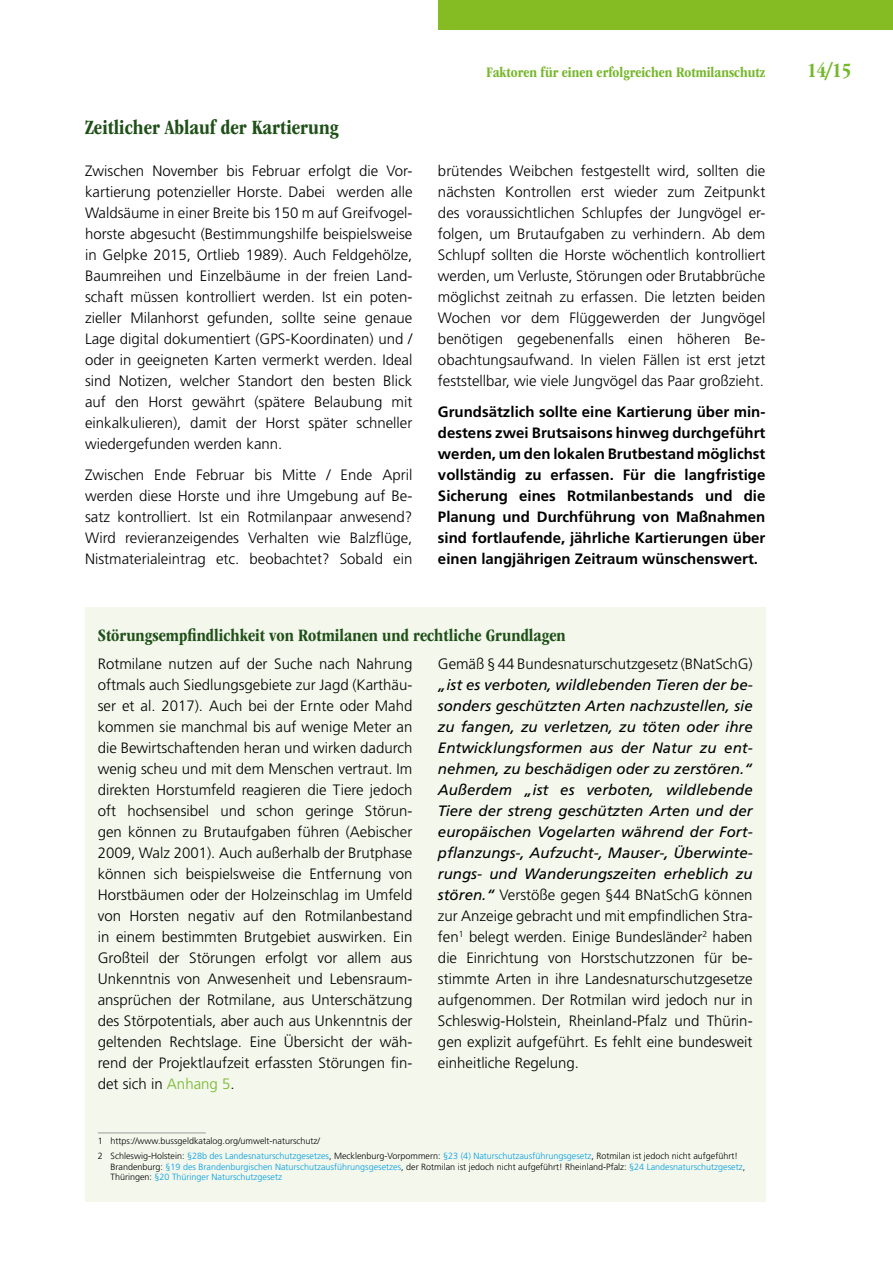
<style>
.page{position:relative;width:893px;height:1263px;background:#fff}
.page>*{position:absolute;margin:0;border:0;box-sizing:border-box;transform-origin:0 0}
.LT_-_Ueber2_-_1-Sp{font:700 condensed 21px "ITC Garamond Std";color:#1f5018}
.t1{font:700 condensed 21px "ITC Garamond Std";color:#75b72a}
.LT_-_Ueber3_-_1-Sp{font:700 condensed 18px "ITC Garamond Std";color:#1f5018}
.LT_2-Sp{font:300 15px/21px "Frutiger LT Std";color:#000;text-align:justify}
.LT_2-Sp-2{font:700 15px/21px "Frutiger LT Std";color:#000;text-align:justify}
.t2{font:700 condensed 15px "ITC Garamond Std";color:#75b72a}
.Fußnote{font:300 9px/10.8px "Frutiger LT Std";color:#009ee3}
.Fußnote-2{font:300 9px "Frutiger LT Std";color:#000}
.s1{color:#75b72a}
.s2{font-weight:400;font-style:italic}
.s3{color:#000}
</style>
<div class="page">
<div style="left:438px;top:0;width:455px;height:30px;background:#85bb23"></div>
<div style="left:85px;top:608px;width:680px;height:594px;background:#f3f7ec"></div>
<hr style="left:98px;top:1133px;width:108px;height:1px;background:#9c9c9c">
<h4 class="LT_-_Ueber2_-_1-Sp" style="left:85px;top:116px;width:255px">Zeitlicher Ablauf der Kartierung</h4>
<p class="LT_2-Sp" style="left:85px;top:160px;width:329px">Zwischen November bis Februar erfolgt die Vor&shy;kartierung potenzieller Horste. Dabei werden alle Waldsäume in einer Breite bis 150 m auf Greifvogel&shy;horste abgesucht (Bestimmungshilfe beispielsweise in Gelpke 2015, Ortlieb 1989). Auch Feldgehölze, Baumreihen und Einzelbäume in der freien Land&shy;schaft müssen kontrolliert werden. Ist ein poten&shy;zieller Milanhorst gefunden, sollte seine genaue Lage digital dokumentiert (GPS-Koordinaten) und / oder in geeigneten Karten vermerkt werden. Ideal sind Notizen, welcher Standort den besten Blick auf den Horst gewährt (spätere Belaubung mit einkalkulieren), damit der Horst später schneller wiedergefunden werden kann.</p>
<p class="LT_2-Sp" style="left:85px;top:465px;width:329px">Zwischen Ende Februar bis Mitte / Ende April werden diese Horste und ihre Umgebung auf Be&shy;satz kontrolliert. Ist ein Rotmilanpaar anwesend?<br>Wird revieranzeigendes Verhalten wie Balzflüge, Nistmaterialeintrag etc. beobachtet? Sobald ein</p>
<p class="t2" style="left:487px;top:63px;width:280px">Faktoren für einen erfolgreichen Rotmilanschutz</p>
<h1 class="t1" style="left:807px;top:58px;width:46px">14/15</h1>
<p class="LT_2-Sp" style="left:438px;top:160px;width:329px">brütendes Weibchen festgestellt wird, sollten die nächsten Kontrollen erst wieder zum Zeitpunkt des voraussichtlichen Schlupfes der Jungvögel er&shy;folgen, um Brutaufgaben zu verhindern. Ab dem Schlupf sollten die Horste wöchentlich kontrolliert werden, um Verluste, Störungen oder Brutabbrüche möglichst zeitnah zu erfassen. Die letzten beiden Wochen vor dem Flüggewerden der Jungvögel benötigen gegebenenfalls einen höheren Be&shy;obachtungsaufwand. In vielen Fällen ist erst jetzt feststellbar, wie viele Jungvögel das Paar großzieht.</p>
<p class="LT_2-Sp-2" style="left:438px;top:402px;width:329px">Grundsätzlich sollte eine Kartierung über min&shy;destens zwei Brutsaisons hinweg durchgeführt werden, um den lokalen Brutbestand möglichst vollständig zu erfassen. Für die langfristige Sicherung eines Rotmilanbestands und die Planung und Durchführung von Maßnahmen sind fortlaufende, jährliche Kartierungen über einen langjährigen Zeitraum wünschenswert.</p>
<p class="LT_-_Ueber3_-_1-Sp" style="left:98px;top:626px;width:470px">Störungsempfindlichkeit von Rotmilanen und rechtliche Grundlagen</p>
<p class="LT_2-Sp" style="left:98px;top:654px;width:316px">Rotmilane nutzen auf der Suche nach Nahrung oftmals auch Siedlungsgebiete zur Jagd (Karthäu&shy;ser et al. 2017). Auch bei der Ernte oder Mahd kommen sie manchmal bis auf wenige Meter an die Bewirtschaftenden heran und wirken dadurch wenig scheu und mit dem Menschen vertraut. Im direkten Horstumfeld reagieren die Tiere jedoch oft hochsensibel und schon geringe Störun&shy;gen können zu Brutaufgaben führen (Aebischer 2009, Walz 2001). Auch außerhalb der Brutphase können sich beispielsweise die Entfernung von Horstbäumen oder der Holzeinschlag im Umfeld von Horsten negativ auf den Rotmilanbestand in einem bestimmten Brutgebiet auswirken. Ein Großteil der Störungen erfolgt vor allem aus Unkenntnis von Anwesenheit und Lebensraum&shy;ansprüchen der Rotmilane, aus Unterschätzung des Störpotentials, aber auch aus Unkenntnis der geltenden Rechtslage. Eine Übersicht der wäh&shy;rend der Projektlaufzeit erfassten Störungen fin&shy;det sich in <span class="s1">Anhang 5</span>.</p>
<p class="LT_2-Sp" style="left:438px;top:654px;width:316px">Gemäß § 44 Bundesnaturschutzgesetz (BNatSchG) <span class="s2">„ist es verboten, wildlebenden Tieren der be&shy;sonders geschützten Arten nachzustellen, sie zu fangen, zu verletzen, zu töten oder ihre Entwicklungsformen aus der Natur zu ent&shy;nehmen, zu beschädigen oder zu zerstören.“ Außerdem „ist es verboten, wildlebende Tiere der streng geschützten Arten und der europäischen Vogelarten während der Fort&shy;pflanzungs-, Aufzucht-, Mauser-, Überwinte&shy;rungs- und Wanderungszeiten erheblich zu stören.“</span> Verstöße gegen §44 BNatSchG können zur Anzeige gebracht und mit empfindlichen Stra&shy;fen<sup>1</sup> belegt werden. Einige Bundesländer<sup>2</sup> haben die Einrichtung von Horstschutzzonen für be&shy;stimmte Arten in ihre Landesnaturschutzgesetze aufgenommen. Der Rotmilan wird jedoch nur in Schleswig-Holstein, Rheinland-Pfalz und Thürin&shy;gen explizit aufgeführt. Es fehlt eine bundesweit einheitliche Regelung.</p>
<p class="Fußnote-2" style="left:98px;top:1135px;width:224px">1 https://www.bussgeldkatalog.org/umwelt-naturschutz/</p>
<p class="Fußnote" style="left:111px;top:1150px;width:636px;text-indent:-13px"><span class="s3">2 Schleswig-Holstein:</span> §28b des Landesnaturschutzgesetzes<span class="s3">, Mecklenburg-Vorpommern:</span> §23 (4) Naturschutzausführungsgesetz<span class="s3">, Rotmilan ist jedoch nicht aufgeführt!<br>Brandenburg:</span> §19 des Brandenburgischen Naturschutzausführungsgesetzes<span class="s3">, der Rotmilan ist jedoch nicht aufgeführt! Rheinland-Pfalz:</span> §24 Landesnaturschutzgesetz<span class="s3">,<br>Thüringen:</span> §20 Thüringer Naturschutzgesetz</p>
</div>
